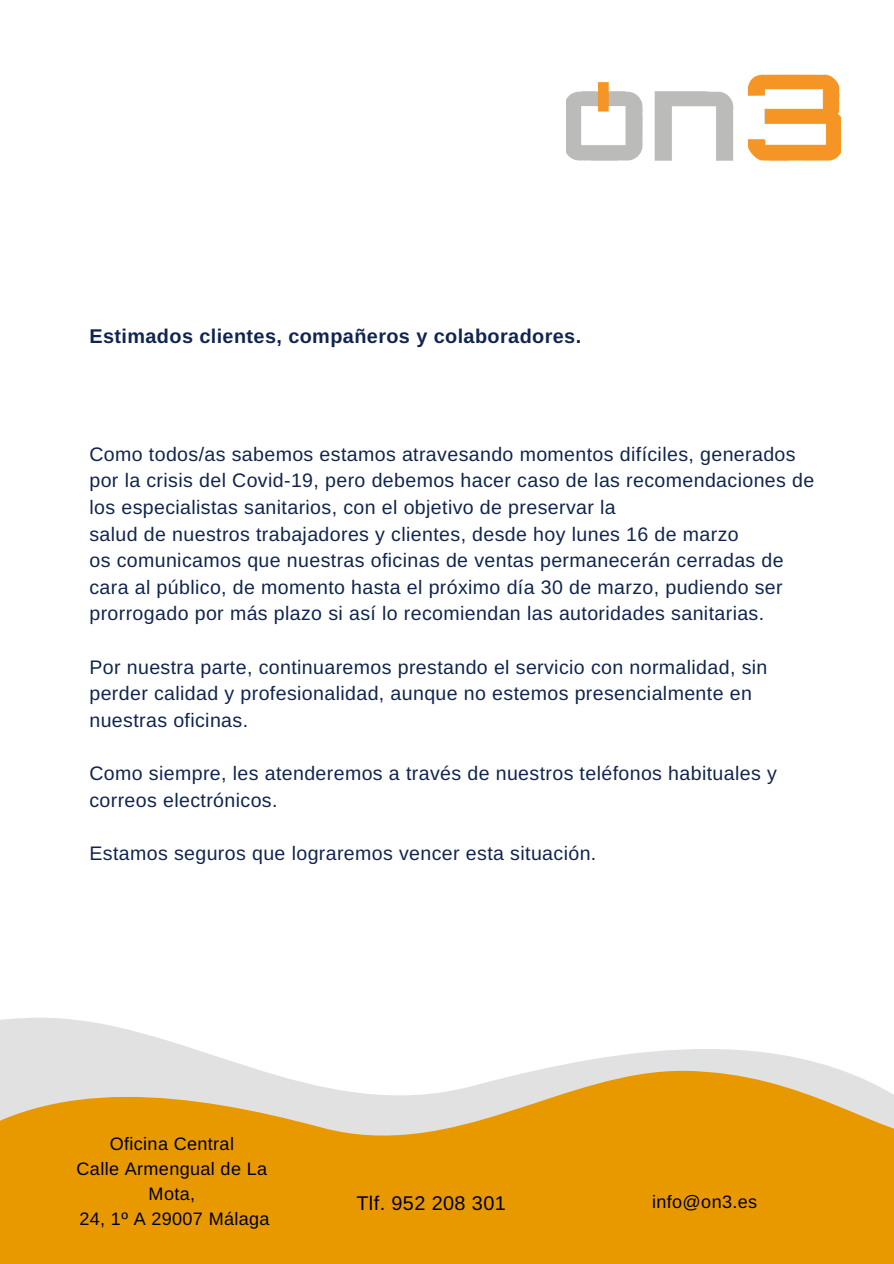
<style>
.page{position:relative;width:894px;height:1264px;background:#fff}
.page>*{position:absolute;margin:0;border:0;box-sizing:border-box;transform-origin:0 0}
.t1{font:700 19.8px "Arimo";letter-spacing:.02em;color:#10254e}
.t2{font:19.8px "Arimo";letter-spacing:.02em;color:#000}
.t3{font:19.5px/26.5px "Arimo";letter-spacing:.02em;color:#10254e}
.t4{font:18px/24.8px "Arimo";letter-spacing:.02em;color:#000;text-align:center}
</style>
<div class="page">
<svg style="left:0;top:1018px;width:837px;height:51px"></svg>
<svg style="left:0;top:1069px;width:893px;height:194px;background:#e7a629"></svg>
<img style="left:566px;top:74px;width:274px;height:87px">
<p class="t1" style="left:89px;top:325px;width:493px">Estimados clientes, compañeros y colaboradores.</p>
<p class="t3" style="left:89px;top:441px;width:726px">Como todos/as sabemos estamos atravesando momentos difíciles, generados por la crisis del Covid-19, pero debemos hacer caso de las recomendaciones de los especialistas sanitarios, con el objetivo de preservar la<br>salud de nuestros trabajadores y clientes, desde hoy lunes 16 de marzo<br>os comunicamos que nuestras oficinas de ventas permanecerán cerradas de cara al público, de momento hasta el próximo día 30 de marzo, pudiendo ser prorrogado por más plazo si así lo recomiendan las autoridades sanitarias.</p>
<p class="t3" style="left:89px;top:653px;width:679px">Por nuestra parte, continuaremos prestando el servicio con normalidad, sin perder calidad y profesionalidad, aunque no estemos presencialmente en nuestras oficinas.</p>
<p class="t3" style="left:89px;top:760px;width:688px">Como siempre, les atenderemos a través de nuestros teléfonos habituales y correos electrónicos.</p>
<p class="t3" style="left:89px;top:839px;width:508px">Estamos seguros que lograremos vencer esta situación.</p>
<p class="t4" style="left:77px;top:1131px;width:194px">Oficina Central<br>Calle Armengual de La<br>Mota,<br>24, 1º A 29007 Málaga</p>
<p class="t2" style="left:356px;top:1191px;width:151px">Tlf. 952 208 301</p>
<p class="t4" style="left:652px;top:1189px;width:107px">info@on3.es</p>
</div>
